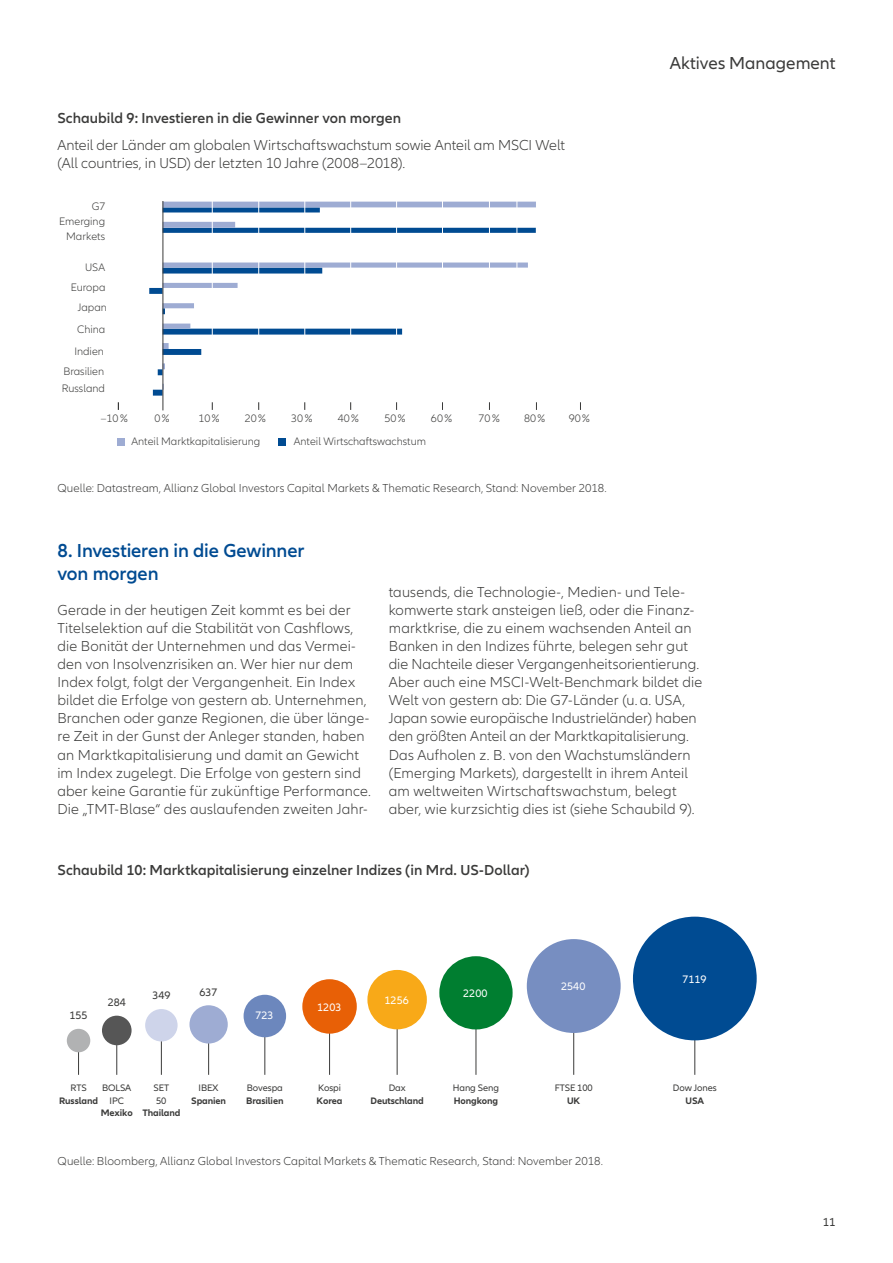
<style>
.page{position:relative;width:893px;height:1263px;background:#fff}
.page>*{position:absolute;margin:0;border:0;box-sizing:border-box;transform-origin:0 0}
.t1{font:600 19.5px/23.4px "Allianz Neo";letter-spacing:-.005em;color:#004b92}
.t2{font:18px "Allianz Neo";color:#3b3b3a}
.t3{font:300 15px/18px "Allianz Neo";letter-spacing:.005em;color:#3b3b3a}
.t4{font:600 15px "Allianz Neo";color:#3b3b3a}
.t5{font:300 12px "Allianz Neo";letter-spacing:.005em;color:#3b3b3a}
.t6{font:12px "Allianz Neo";color:#3b3b3a}
.t7{font:300 11.25px/20px "Allianz Neo";color:#3b3b3a;text-align:right}
.t8{font:11.25px "Allianz Neo";color:#fff}
.t9{font:11.25px "Allianz Neo";color:#3b3b3a}
.t10{font:700 9.75px "Allianz Neo";letter-spacing:-.01em;color:#3b3b3a}
.t11{font:9.75px/12.8px "Allianz Neo";letter-spacing:-.01em;color:#3b3b3a}
</style>
<div class="page">
<hr style="left:694px;top:1024px;width:1px;height:51px;background:#3b3b3a">
<hr style="left:573px;top:1024px;width:1px;height:51px;background:#3b3b3a">
<hr style="left:476px;top:1024px;width:1px;height:51px;background:#3b3b3a">
<hr style="left:397px;top:1024px;width:1px;height:51px;background:#3b3b3a">
<hr style="left:329px;top:1024px;width:1px;height:51px;background:#3b3b3a">
<hr style="left:264px;top:1024px;width:1px;height:51px;background:#3b3b3a">
<hr style="left:208px;top:1024px;width:1px;height:51px;background:#3b3b3a">
<hr style="left:161px;top:1024px;width:1px;height:51px;background:#3b3b3a">
<hr style="left:116px;top:1024px;width:1px;height:51px;background:#3b3b3a">
<hr style="left:78px;top:1037px;width:1px;height:38px;background:#3b3b3a">
<svg style="left:149px;top:207px;width:14px;height:189px"></svg>
<svg style="left:164px;top:202px;width:372px;height:168px"></svg>
<hr style="left:517px;top:202px;width:1px;height:179px;background:#fff">
<hr style="left:212px;top:202px;width:1px;height:179px;background:#fff">
<hr style="left:258px;top:202px;width:1px;height:179px;background:#fff">
<hr style="left:304px;top:202px;width:1px;height:179px;background:#fff">
<hr style="left:396px;top:202px;width:1px;height:179px;background:#fff">
<hr style="left:442px;top:202px;width:1px;height:179px;background:#fff">
<hr style="left:489px;top:202px;width:1px;height:179px;background:#fff">
<div style="left:117px;top:438px;width:8px;height:8px;background:#9eacd3"></div>
<div style="left:278px;top:438px;width:8px;height:8px;background:#004b92"></div>
<hr style="left:163px;top:202px;width:1px;height:208px;background:#3b3b3a">
<hr style="left:350px;top:202px;width:1px;height:179px;background:#fff">
<div style="left:633px;top:917px;width:124px;height:123px;background:#004b92;border-radius:62px"></div>
<div style="left:527px;top:939px;width:94px;height:94px;background:#778ec1;border-radius:47px"></div>
<div style="left:439px;top:956px;width:74px;height:73px;background:#007e30;border-radius:37px"></div>
<div style="left:367px;top:970px;width:60px;height:59px;background:#f8a918;border-radius:30px"></div>
<div style="left:302px;top:979px;width:55px;height:55px;background:#e86006;border-radius:27px"></div>
<div style="left:244px;top:995px;width:42px;height:42px;background:#6c87bd;border-radius:21px"></div>
<div style="left:67px;top:1029px;width:23px;height:23px;background:#b1b2b3;border-radius:12px"></div>
<div style="left:102px;top:1016px;width:30px;height:29px;background:#565656;border-radius:15px"></div>
<div style="left:145px;top:1009px;width:33px;height:32px;background:#ced4ea;border-radius:16px"></div>
<div style="left:189px;top:1005px;width:39px;height:38px;background:#9eacd3;border-radius:19px"></div>
<p class="t4" style="left:57px;top:109px;width:345px">Schaubild 9: Investieren in die Gewinner von morgen</p>
<p class="t3" style="left:57px;top:136px;width:509px">Anteil der Länder am globalen Wirtschaftswachstum sowie Anteil am MSCI Welt (All countries, in USD) der letzten 10 Jahre (2008–2018).</p>
<p class="t7" style="left:92px;top:197px;width:15px">G7</p>
<p class="t7" style="left:59px;top:214px;width:47px;line-height:15px">Emerging<br>Markets</p>
<p class="t7" style="left:85px;top:257px;width:22px">USA</p>
<p class="t7" style="left:71px;top:278px;width:36px">Europa</p>
<p class="t7" style="left:78px;top:298px;width:31px">Japan</p>
<p class="t7" style="left:77px;top:320px;width:30px">China</p>
<p class="t7" style="left:63px;top:341px;width:42px">Indien<br>Brasilien</p>
<p class="t7" style="left:62px;top:379px;width:45px">Russland</p>
<p class="t7" style="left:101px;top:409px;width:28px">–10%</p>
<p class="t7" style="left:155px;top:409px;width:17px">0%</p>
<p class="t7" style="left:198px;top:409px;width:23px">10%</p>
<p class="t7" style="left:245px;top:409px;width:23px">20%</p>
<p class="t7" style="left:291px;top:409px;width:23px">30%</p>
<p class="t7" style="left:338px;top:409px;width:23px">40%</p>
<p class="t7" style="left:384px;top:409px;width:23px">50%</p>
<p class="t7" style="left:431px;top:409px;width:23px">60%</p>
<p class="t7" style="left:479px;top:409px;width:23px">70%</p>
<p class="t7" style="left:524px;top:409px;width:23px">80%</p>
<p class="t7" style="left:569px;top:409px;width:23px">90%</p>
<p class="t7" style="left:132px;top:432px;width:130px">Anteil Marktkapitalisierung</p>
<p class="t7" style="left:294px;top:432px;width:134px">Anteil Wirtschaftswachstum</p>
<p class="t5" style="left:57px;top:482px;width:551px">Quelle: Datastream, Allianz Global Investors Capital Markets &amp; Thematic Research, Stand: November 2018.</p>
<p class="t2" style="left:670px;top:53px;width:167px">Aktives Management</p>
<h1 class="t1" style="left:57px;top:539px;width:249px">8. Investieren in die Gewinner von morgen</h1>
<p class="t3" style="left:57px;top:602px;width:315px">Gerade in der heutigen Zeit kommt es bei der Titelselektion auf die Stabilität von Cashflows, die Bonität der Unternehmen und das Vermei&shy;den von Insolvenzrisiken an. Wer hier nur dem Index folgt, folgt der Vergangenheit. Ein Index bildet die Erfolge von gestern ab. Unternehmen, Branchen oder ganze Regionen, die über länge&shy;re Zeit in der Gunst der Anleger standen, haben an Marktkapitalisierung und damit an Gewicht im Index zugelegt. Die Erfolge von gestern sind aber keine Garantie für zukünftige Performance.<br>Die „TMT-Blase“ des auslaufenden zweiten Jahr-</p>
<p class="t3" style="left:389px;top:584px;width:315px">tausends, die Technologie-, Medien- und Tele&shy;komwerte stark ansteigen ließ, oder die Finanz&shy;marktkrise, die zu einem wachsenden Anteil an Banken in den Indizes führte, belegen sehr gut die Nachteile dieser Vergangenheitsorientierung.<br>Aber auch eine MSCI-Welt-Benchmark bildet die Welt von gestern ab: Die G7-Länder (u. a. USA, Japan sowie europäische Industrieländer) haben den größten Anteil an der Marktkapitalisierung.<br>Das Aufholen z. B. von den Wachstumsländern (Emerging Markets), dargestellt in ihrem Anteil am weltweiten Wirtschaftswachstum, belegt aber, wie kurzsichtig dies ist (siehe Schaubild 9).</p>
<p class="t4" style="left:58px;top:861px;width:474px">Schaubild 10: Marktkapitalisierung einzelner Indizes (in Mrd. US-Dollar)</p>
<p class="t9" style="left:70px;top:1009px;width:20px">155</p>
<p class="t9" style="left:108px;top:996px;width:20px">284</p>
<p class="t9" style="left:152px;top:989px;width:20px">349</p>
<p class="t9" style="left:200px;top:986px;width:20px">637</p>
<p class="t8" style="left:256px;top:1008px;width:20px">723</p>
<p class="t8" style="left:317px;top:1000px;width:26px">1203</p>
<p class="t8" style="left:385px;top:994px;width:26px">1256</p>
<p class="t8" style="left:463px;top:987px;width:26px">2200</p>
<p class="t8" style="left:561px;top:980px;width:26px">2540</p>
<p class="t11" style="left:102px;top:1081px;width:31px;text-align:center">BOLSA<br>IPC</p>
<p class="t10" style="left:101px;top:1107px;width:34px">Mexiko</p>
<p class="t11" style="left:70px;top:1082px;width:18px">RTS</p>
<p class="t10" style="left:59px;top:1095px;width:41px">Russland</p>
<p class="t11" style="left:154px;top:1081px;width:17px">SET<br>50</p>
<p class="t10" style="left:142px;top:1107px;width:40px">Thailand</p>
<p class="t11" style="left:199px;top:1082px;width:22px">IBEX</p>
<p class="t10" style="left:191px;top:1095px;width:36px">Spanien</p>
<p class="t11" style="left:247px;top:1082px;width:37px">Bovespa</p>
<p class="t10" style="left:246px;top:1095px;width:39px">Brasilien</p>
<p class="t11" style="left:318px;top:1082px;width:24px">Kospi</p>
<p class="t10" style="left:316px;top:1095px;width:28px">Korea</p>
<p class="t11" style="left:389px;top:1082px;width:18px">Dax</p>
<p class="t10" style="left:371px;top:1095px;width:55px">Deutschland</p>
<p class="t11" style="left:453px;top:1082px;width:48px">Hang Seng</p>
<p class="t10" style="left:454px;top:1095px;width:46px">Hongkong</p>
<p class="t11" style="left:555px;top:1082px;width:40px">FTSE 100</p>
<p class="t10" style="left:567px;top:1095px;width:15px">UK</p>
<p class="t5" style="left:58px;top:1154px;width:547px">Quelle: Bloomberg, Allianz Global Investors Capital Markets &amp; Thematic Research, Stand: November 2018.</p>
<p class="t8" style="left:682px;top:973px;width:26px">7119</p>
<p class="t11" style="left:673px;top:1082px;width:45px">Dow Jones</p>
<p class="t10" style="left:685px;top:1095px;width:20px">USA</p>
<p class="t6" style="left:823px;top:1215px;width:14px">11</p>
</div>
